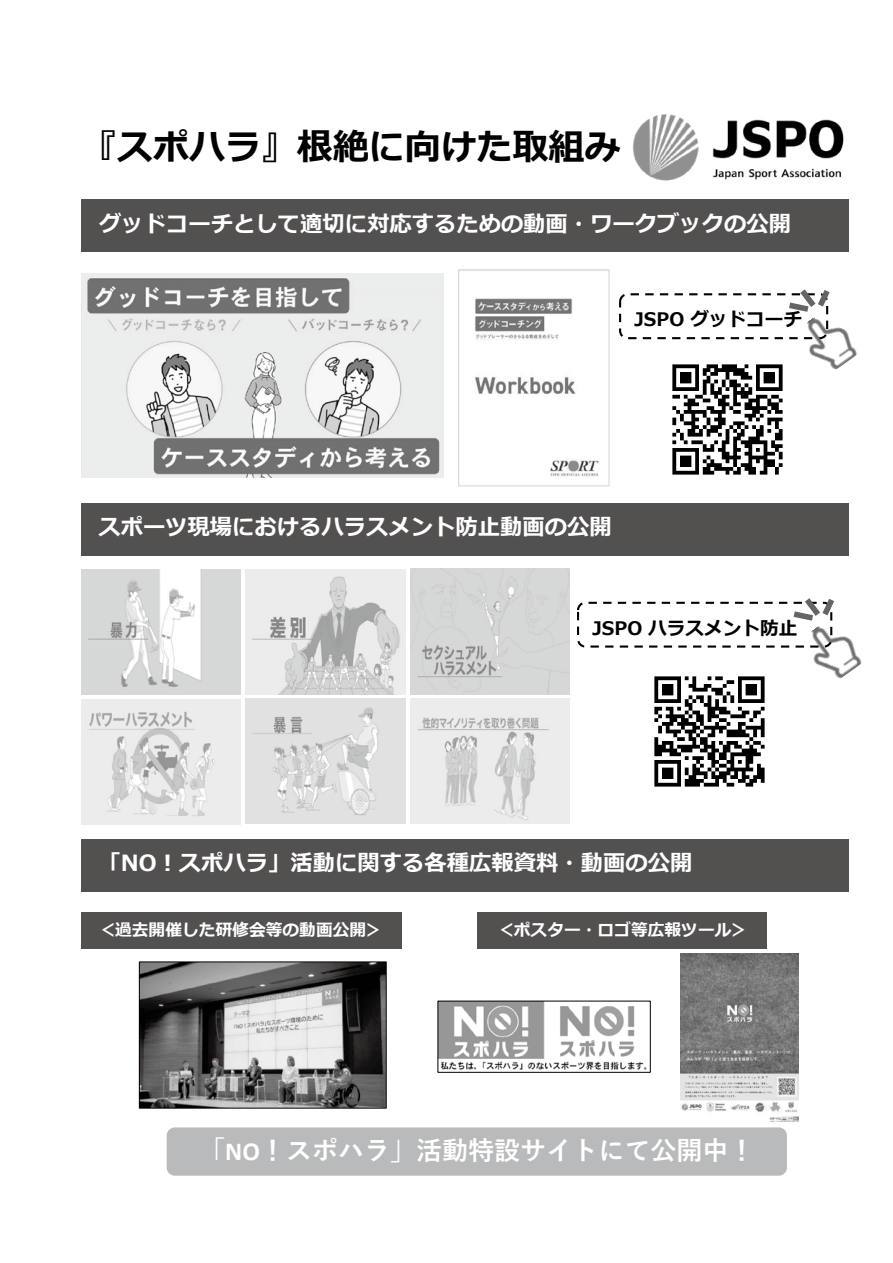
<style>
.page{position:relative;width:893px;height:1263px;background:#fff}
.page>*{position:absolute;margin:0;border:0;box-sizing:border-box;transform-origin:0 0}
.t1{font:700 36px "Meiryo";color:#000}
.t2{font:700 25.95px "Yu Gothic";color:#fff}
.t3{font:700 22.35px "Meiryo";color:#fff}
.t4{font:700 18.6px "Meiryo";color:#000}
.t5{font:700 16.8px "Meiryo";color:#fff}
.s1{font-family:"Calibri"}
</style>
<div class="page">
<img style="left:654px;top:676px;width:111px;height:111px">
<div style="left:619px;top:293px;width:209px;height:46px;border:2px dashed #000;border-radius:7px"></div>
<img style="left:790px;top:316px;width:67px;height:54px">
<svg style="left:783px;top:289px;width:47px;height:27px"></svg>
<img style="left:672px;top:353px;width:122px;height:122px">
<img style="left:633px;top:114px;width:211px;height:67px">
<img style="left:82px;top:274px;width:361px;height:203px">
<img style="left:82px;top:569px;width:159px;height:125px">
<img style="left:246px;top:698px;width:159px;height:125px">
<img style="left:410px;top:568px;width:159px;height:126px">
<img style="left:82px;top:699px;width:159px;height:125px">
<img style="left:246px;top:569px;width:159px;height:126px">
<img style="left:410px;top:698px;width:159px;height:125px">
<div style="left:82px;top:503px;width:767px;height:53px;background:#535050"></div>
<div style="left:82px;top:199px;width:767px;height:52px;background:#535050"></div>
<img style="left:475px;top:298px;width:124px;height:178px">
<div style="left:458px;top:269px;width:151px;height:217px;border:1px solid #d3d3d4"></div>
<div style="left:577px;top:602px;width:255px;height:46px;border:2px dashed #000;border-radius:7px"></div>
<img style="left:794px;top:624px;width:68px;height:55px">
<svg style="left:788px;top:598px;width:46px;height:26px"></svg>
<div style="left:82px;top:839px;width:767px;height:53px;background:#535050"></div>
<div style="left:82px;top:913px;width:320px;height:36px;background:#535050"></div>
<img style="left:141px;top:963px;width:244px;height:143px">
<div style="left:139px;top:961px;width:248px;height:147px;border:1px solid #000"></div>
<div style="left:477px;top:913px;width:289px;height:36px;background:#535050"></div>
<img style="left:440px;top:1003px;width:207px;height:67px">
<div style="left:438px;top:1001px;width:213px;height:72px;border:1px solid #000"></div>
<img style="left:680px;top:953px;width:119px;height:168px">
<div style="left:167px;top:1127px;width:620px;height:49px;background:#b9babb;border-radius:8px"></div>
<h1 class="t1" style="left:81px;top:121px;width:541px">『スポハラ』根絶に向けた取組み</h1>
<p class="t3" style="left:99px;top:208px;width:693px">グッドコーチとして適切に対応するための動画・ワークブックの公開</p>
<p class="t4" style="left:634px;top:306px;width:169px">JSPO グッドコーチ</p>
<p class="t3" style="left:98px;top:511px;width:515px">スポーツ現場におけるハラスメント防止動画の公開</p>
<p class="t4" style="left:592px;top:615px;width:206px">JSPO ハラスメント防止</p>
<p class="t3" style="left:98px;top:847px;width:595px">「NO！スポハラ」活動に関する各種広報資料・動画の公開</p>
<p class="t5" style="left:98px;top:918px;width:286px">＜過去開催した研修会等の動画公開＞</p>
<p class="t5" style="left:497px;top:918px;width:253px">＜ポスター・ロゴ等広報ツール＞</p>
<p class="t2" style="left:199px;top:1136px;width:557px">「<span class="s1">NO</span>！スポハラ」活動特設サイトにて公開中！</p>
</div>
